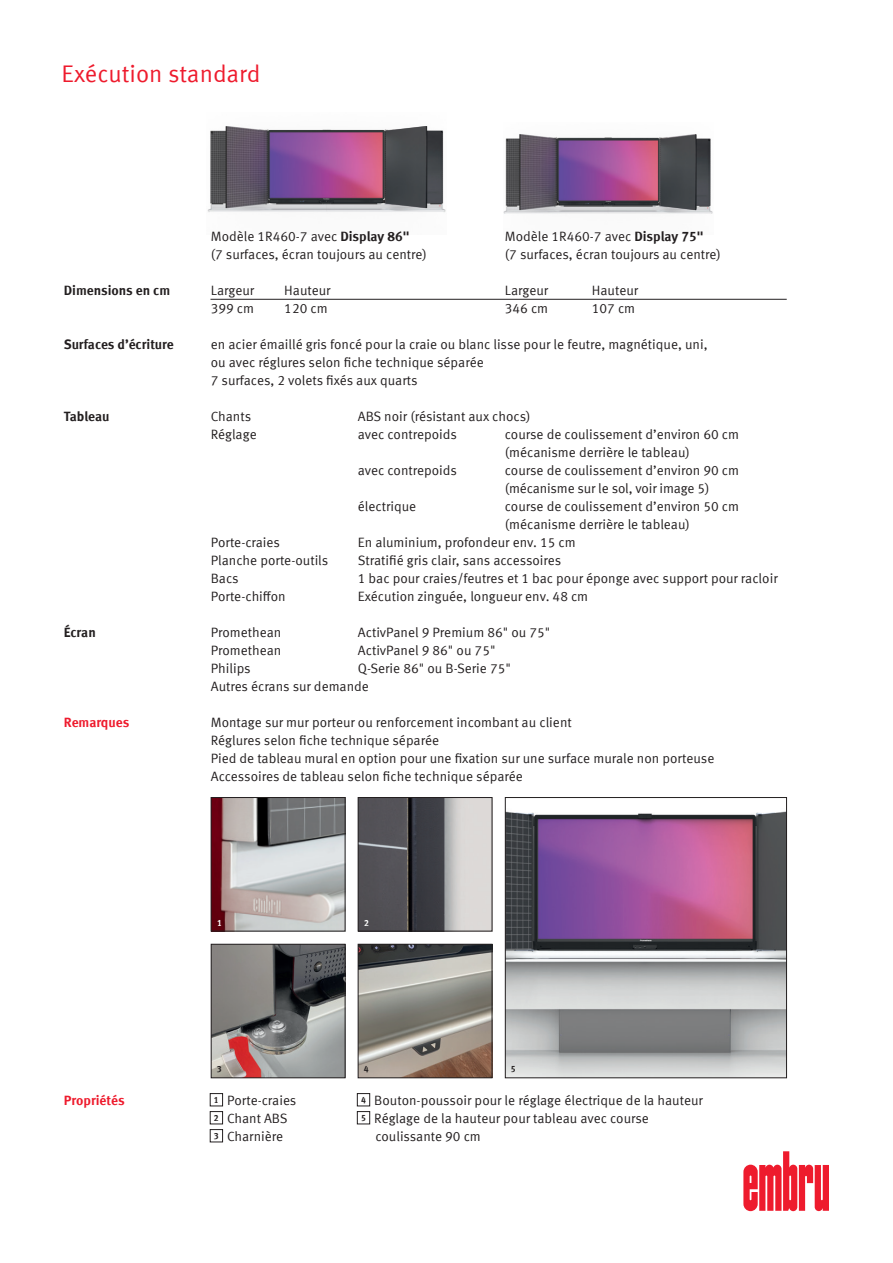
<style>
.page{position:relative;width:893px;height:1263px;background:#fff}
.page>*{position:absolute;margin:0;border:0;box-sizing:border-box;transform-origin:0 0}
.Untertitel_rot{font:24px "Meta Offc Norm";color:#ee1b2d}
.Lauftext_tab_A-D{font:13.5px/18px "Meta Offc Norm";color:#231f20}
.Lauftext{font:13.5px/18px "Meta Offc Norm";color:#231f20}
.Lauftext_B_x_T_x_H{font:13.5px "Meta Offc Norm";color:#231f20}
.Legende{font:13.5px/18px "Meta Offc Norm";color:#231f20}
.Lauftext-2{font:700 13.5px "Meta Offc";letter-spacing:-.01em;color:#231f20}
.Lauftext_B_x_T_x_H-2{font:700 13.5px "Meta Offc";color:#231f20}
.Lauftext_tab_A-D-2{font:700 13.5px "Meta Offc";letter-spacing:-.01em;color:#231f20}
.Legende-2{font:700 13.5px "Meta Offc";color:#ee1b2d}
.Lauftext-3{font:700 13.5px "Meta Offc";color:#ee1b2d}
.Legendenzahl_schwarz{font:700 9px "Meta Offc";color:#231f20;scale:.96 1}
.Legendenzahl_schwarz-2{font:700 9px "Meta Offc";color:#fff;scale:.96 1}
.s1{font-family:"Meta Offc";font-weight:700}
</style>
<div class="page">
<svg style="left:743px;top:1151px;width:86px;height:60px"></svg>
<img style="left:503px;top:134px;width:210px;height:80px">
<img style="left:660px;top:135px;width:50px;height:75px">
<img style="left:551px;top:134px;width:110px;height:73px">
<img style="left:207px;top:126px;width:239px;height:86px">
<img style="left:386px;top:126px;width:57px;height:82px">
<img style="left:262px;top:126px;width:124px;height:79px">
<img style="left:213px;top:946px;width:130px;height:130px">
<div style="left:211px;top:944px;width:134px;height:134px;border:1px solid #231f20"></div>
<hr style="left:210px;top:299px;width:577px;height:1px;background:#231f20">
<img style="left:360px;top:799px;width:130px;height:130px">
<div style="left:358px;top:797px;width:134px;height:134px;border:1px solid #231f20"></div>
<div style="left:210px;top:1093px;width:13px;height:13px;border:1px solid #231f20"></div>
<div style="left:210px;top:1111px;width:13px;height:13px;border:1px solid #231f20"></div>
<div style="left:210px;top:1129px;width:13px;height:13px;border:1px solid #231f20"></div>
<img style="left:213px;top:799px;width:130px;height:130px">
<div style="left:211px;top:797px;width:134px;height:134px;border:1px solid #231f20"></div>
<img style="left:360px;top:946px;width:130px;height:130px">
<div style="left:358px;top:944px;width:134px;height:134px;border:1px solid #231f20"></div>
<img style="left:507px;top:811px;width:278px;height:265px">
<div style="left:505px;top:797px;width:282px;height:281px;border:1px solid #231f20"></div>
<div style="left:357px;top:1093px;width:13px;height:13px;border:1px solid #231f20"></div>
<div style="left:357px;top:1111px;width:13px;height:13px;border:1px solid #231f20"></div>
<p class="Untertitel_rot" style="left:62px;top:60px;width:200px">Exécution standard</p>
<p class="Lauftext_B_x_T_x_H" style="left:211px;top:228px;width:200px">Modèle 1R460-7 avec <span class="s1">Display 86"</span></p>
<p class="Lauftext_B_x_T_x_H" style="left:505px;top:228px;width:200px">Modèle 1R460-7 avec <span class="s1">Display 75"</span></p>
<p class="Lauftext_B_x_T_x_H" style="left:211px;top:246px;width:217px">(7 surfaces, écran toujours au centre)</p>
<p class="Lauftext_B_x_T_x_H" style="left:505px;top:246px;width:217px">(7 surfaces, écran toujours au centre)</p>
<p class="Lauftext_B_x_T_x_H-2" style="left:64px;top:282px;width:108px">Dimensions en cm</p>
<p class="Lauftext_B_x_T_x_H" style="left:211px;top:282px;width:45px">Largeur</p>
<p class="Lauftext_B_x_T_x_H" style="left:284px;top:282px;width:48px">Hauteur</p>
<p class="Lauftext_B_x_T_x_H" style="left:505px;top:282px;width:45px">Largeur</p>
<p class="Lauftext_B_x_T_x_H" style="left:592px;top:282px;width:48px">Hauteur</p>
<p class="Lauftext_B_x_T_x_H" style="left:211px;top:300px;width:45px">399 cm</p>
<p class="Lauftext_B_x_T_x_H" style="left:284px;top:300px;width:45px">120 cm</p>
<p class="Lauftext_B_x_T_x_H" style="left:505px;top:300px;width:45px">346 cm</p>
<p class="Lauftext_B_x_T_x_H" style="left:592px;top:300px;width:45px">107 cm</p>
<p class="Lauftext-2" style="left:64px;top:336px;width:111px">Surfaces d’écriture</p>
<p class="Lauftext" style="left:211px;top:335px;width:498px">en acier émaillé gris foncé pour la craie ou blanc lisse pour le feutre, magnétique, uni, ou avec réglures selon fiche technique séparée<br>7 surfaces, 2 volets fixés aux quarts</p>
<p class="Lauftext_tab_A-D-2" style="left:64px;top:408px;width:47px">Tableau</p>
<p class="Lauftext_tab_A-D" style="left:211px;top:407px;width:42px">Chants</p>
<p class="Lauftext_tab_A-D" style="left:358px;top:407px;width:174px">ABS noir (résistant aux chocs)</p>
<p class="Lauftext_tab_A-D" style="left:211px;top:425px;width:47px">Réglage</p>
<p class="Lauftext_tab_A-D" style="left:358px;top:425px;width:101px">avec contrepoids</p>
<p class="Lauftext_tab_A-D" style="left:505px;top:425px;width:236px">course de coulissement d’environ 60 cm (mécanisme derrière le tableau)</p>
<p class="Lauftext_tab_A-D" style="left:358px;top:461px;width:101px">avec contrepoids</p>
<p class="Lauftext_tab_A-D" style="left:505px;top:461px;width:236px">course de coulissement d’environ 90 cm (mécanisme sur le sol, voir image 5)</p>
<p class="Lauftext_tab_A-D" style="left:358px;top:497px;width:60px">électrique</p>
<p class="Lauftext_tab_A-D" style="left:505px;top:497px;width:236px">course de coulissement d’environ 50 cm (mécanisme derrière le tableau)</p>
<p class="Lauftext_tab_A-D" style="left:211px;top:533px;width:71px">Porte-craies</p>
<p class="Lauftext_tab_A-D" style="left:358px;top:533px;width:219px">En aluminium, profondeur env. 15 cm</p>
<p class="Lauftext_tab_A-D" style="left:211px;top:551px;width:119px">Planche porte-outils</p>
<p class="Lauftext_tab_A-D" style="left:358px;top:551px;width:205px">Stratifié gris clair, sans accessoires</p>
<p class="Lauftext_tab_A-D" style="left:211px;top:569px;width:29px">Bacs</p>
<p class="Lauftext_tab_A-D" style="left:358px;top:569px;width:421px">1 bac pour craies/feutres et 1 bac pour éponge avec support pour racloir</p>
<p class="Lauftext_tab_A-D" style="left:211px;top:587px;width:76px">Porte-chiffon</p>
<p class="Lauftext_tab_A-D" style="left:358px;top:587px;width:232px">Exécution zinguée, longueur env. 48 cm</p>
<p class="Lauftext_tab_A-D-2" style="left:64px;top:624px;width:34px">Écran</p>
<p class="Lauftext_tab_A-D" style="left:211px;top:623px;width:72px">Promethean</p>
<p class="Lauftext_tab_A-D" style="left:358px;top:623px;width:194px">ActivPanel 9 Premium 86" ou 75"</p>
<p class="Lauftext_tab_A-D" style="left:211px;top:641px;width:72px">Promethean</p>
<p class="Lauftext_tab_A-D" style="left:358px;top:641px;width:139px">ActivPanel 9 86" ou 75"</p>
<p class="Lauftext_tab_A-D" style="left:211px;top:659px;width:41px">Philips</p>
<p class="Lauftext_tab_A-D" style="left:358px;top:659px;width:155px">Q-Serie 86" ou B-Serie 75"</p>
<p class="Lauftext_tab_A-D" style="left:211px;top:677px;width:160px">Autres écrans sur demande</p>
<p class="Lauftext-3" style="left:64px;top:714px;width:67px">Remarques</p>
<p class="Lauftext" style="left:211px;top:713px;width:363px">Montage sur mur porteur ou renforcement incombant au client</p>
<p class="Lauftext" style="left:211px;top:731px;width:230px">Réglures selon fiche technique séparée</p>
<p class="Lauftext" style="left:211px;top:749px;width:505px">Pied de tableau mural en option pour une fixation sur une surface murale non porteuse<br>Accessoires de tableau selon fiche technique séparée</p>
<p class="Legende-2" style="left:64px;top:1092px;width:62px">Propriétés</p>
<p class="Legendenzahl_schwarz-2" style="left:217px;top:917px;width:7px">1</p>
<p class="Legendenzahl_schwarz-2" style="left:364px;top:917px;width:7px">2</p>
<p class="Legendenzahl_schwarz" style="left:217px;top:1064px;width:7px">3</p>
<p class="Legendenzahl_schwarz" style="left:214px;top:1094px;width:7px">1</p>
<p class="Legende" style="left:227px;top:1091px;width:71px">Porte-craies</p>
<p class="Legendenzahl_schwarz" style="left:214px;top:1112px;width:7px">2</p>
<p class="Legende" style="left:227px;top:1109px;width:62px">Chant ABS</p>
<p class="Legendenzahl_schwarz" style="left:214px;top:1130px;width:7px">3</p>
<p class="Legende" style="left:227px;top:1127px;width:58px">Charnière</p>
<p class="Legendenzahl_schwarz" style="left:364px;top:1064px;width:7px">4</p>
<p class="Legendenzahl_schwarz" style="left:361px;top:1094px;width:7px">4</p>
<p class="Legende" style="left:374px;top:1091px;width:330px">Bouton-poussoir pour le réglage électrique de la hauteur</p>
<p class="Legendenzahl_schwarz" style="left:361px;top:1112px;width:7px">5</p>
<p class="Legende" style="left:374px;top:1109px;width:276px">Réglage de la hauteur pour tableau avec course coulissante 90 cm</p>
<p class="Legendenzahl_schwarz" style="left:511px;top:1064px;width:7px">5</p>
</div>
